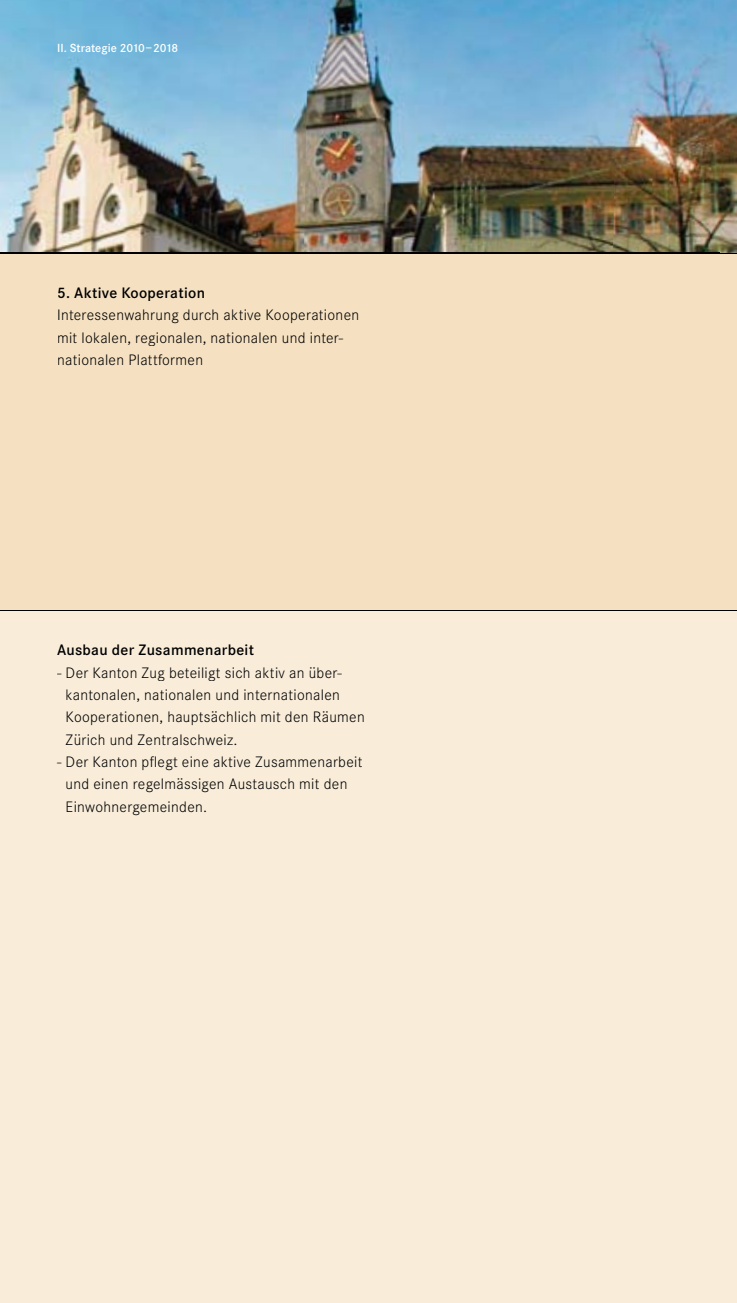
<style>
.page{position:relative;width:737px;height:1303px;background:#fff}
.page>*{position:absolute;margin:0;border:0;box-sizing:border-box;transform-origin:0 0}
.t1{font:300 15.75px/22.4px "Corporate S";letter-spacing:.02em;color:#000}
.t2{font:600 15.75px "Corporate S";letter-spacing:.02em;color:#000}
.t3{font:600 12.25px "Corporate S";letter-spacing:.005em;color:#fff}
</style>
<div class="page">
<div style="left:0;top:253px;width:737px;height:1049px;background:#f9edda"></div>
<div style="left:0;top:253px;width:737px;height:356px;background:#f5e1c2"></div>
<img style="left:0;top:0;width:304px;height:253px">
<img style="left:304px;top:0;width:309px;height:253px">
<img style="left:613px;top:0;width:124px;height:253px">
<hr style="left:0;top:610px;width:737px;height:1px;background:#000">
<img style="left:0;top:253px;width:737px;height:1px">
<p class="t3" style="left:57px;top:41px;width:123px">II. Strategie 2010 – 2018</p>
<p class="t2" style="left:57px;top:284px;width:149px">5. Aktive Kooperation</p>
<p class="t1" style="left:57px;top:304px;width:304px">Interessenwahrung durch aktive Kooperationen mit lokalen, regionalen, nationalen und inter&shy;nationalen Plattformen</p>
<p class="t2" style="left:57px;top:641px;width:198px">Ausbau der Zusammenarbeit</p>
<p class="t1" style="left:66px;top:661px;width:300px;text-indent:-9px">- Der Kanton Zug beteiligt sich aktiv an über&shy;kantonalen, nationalen und internationalen Kooperationen, hauptsächlich mit den Räumen Zürich und Zentralschweiz.</p>
<p class="t1" style="left:66px;top:750px;width:298px;text-indent:-9px">- Der Kanton pflegt eine aktive Zusammenarbeit und einen regelmässigen Austausch mit den<br>Einwohnergemeinden.</p>
</div>
